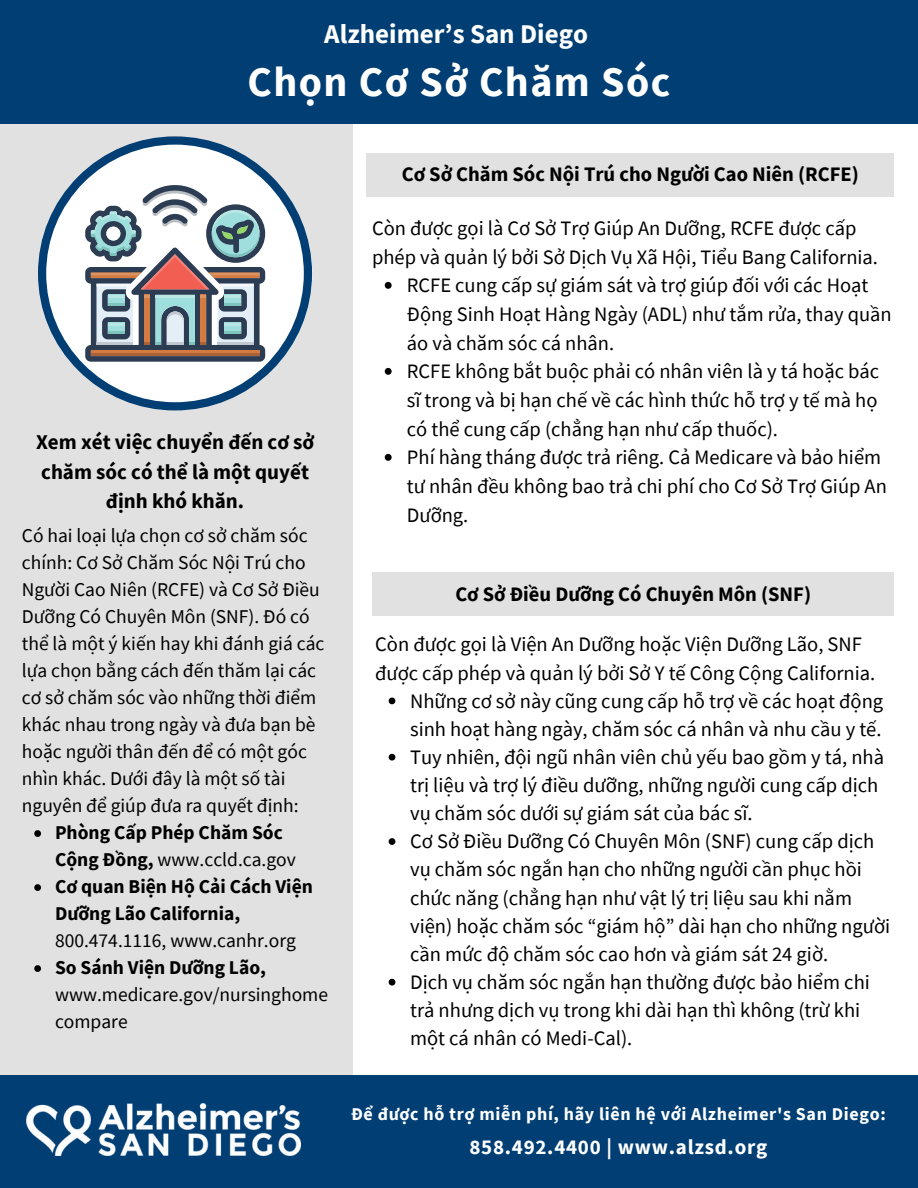
<style>
.page{position:relative;width:918px;height:1188px;background:#fff}
.page>*{position:absolute;margin:0;border:0;box-sizing:border-box;transform-origin:0 0}
.t1{font:700 42px "Source Sans Pro";letter-spacing:.035em;color:#fff}
.t2{font:700 27px "Source Sans Pro";color:#fff}
.t3{font:700 21px/29.2px "Source Sans Pro";color:#000;text-align:center}
.t4{font:700 21px "Source Sans Pro";letter-spacing:.035em;color:#fff}
.t5{font:20.55px/28.2px "Source Sans Pro";color:#000}
.t6{font:700 20.55px "Source Sans Pro";color:#000}
.t7{font:19.5px/27px "Source Sans Pro";color:#000}
.t8{font:700 19.5px/27px "Source Sans Pro";color:#000}
.t9{font:700 18px "Source Sans Pro";letter-spacing:.035em;color:#fff}
.s1{font-weight:400}
.s2{font-weight:700}
</style>
<div class="page">
<div style="left:0;top:122px;width:353px;height:954px;background:#e1e1e1"></div>
<div style="left:0;top:0;width:918px;height:124px;background:#003e73"></div>
<div style="left:366px;top:153px;width:528px;height:44px;background:#e1e1e1"></div>
<svg style="left:385px;top:282px;width:7px;height:7px"></svg>
<svg style="left:385px;top:368px;width:7px;height:7px"></svg>
<svg style="left:385px;top:454px;width:7px;height:7px"></svg>
<svg style="left:34px;top:830px;width:7px;height:7px"></svg>
<svg style="left:34px;top:884px;width:7px;height:7px"></svg>
<svg style="left:34px;top:965px;width:7px;height:7px"></svg>
<svg style="left:38px;top:136px;width:274px;height:274px"></svg>
<div style="left:372px;top:572px;width:522px;height:44px;background:#e1e1e1"></div>
<svg style="left:389px;top:698px;width:6px;height:6px"></svg>
<svg style="left:389px;top:754px;width:6px;height:7px"></svg>
<svg style="left:389px;top:838px;width:6px;height:7px"></svg>
<svg style="left:389px;top:979px;width:6px;height:7px"></svg>
<svg style="left:85px;top:185px;width:180px;height:177px;background:#a0a3a7"></svg>
<div style="left:0;top:1076px;width:918px;height:112px;background:#003e73"></div>
<img style="left:26px;top:1104px;width:275px;height:51px">
<p class="t2" style="left:324px;top:16px;width:265px">Alzheimer’s San Diego</p>
<p class="t1" style="left:247px;top:55px;width:425px">Chọn Cơ Sở Chăm Sóc</p>
<p class="t6" style="left:402px;top:161px;width:459px">Cơ Sở Chăm Sóc Nội Trú cho Người Cao Niên (RCFE)</p>
<p class="t3" style="left:36px;top:427px;width:280px">Xem xét việc chuyển đến cơ sở chăm sóc có thể là một quyết định khó khăn.</p>
<p class="t7" style="left:22px;top:522px;width:304px">Có hai loại lựa chọn cơ sở chăm sóc chính: Cơ Sở Chăm Sóc Nội Trú cho<br>Người Cao Niên (RCFE) và Cơ Sở Điều<br>Dưỡng Có Chuyên Môn (SNF). Đó có thể là một ý kiến hay khi đánh giá các lựa chọn bằng cách đến thăm lại các cơ sở chăm sóc vào những thời điểm khác nhau trong ngày và đưa bạn bè hoặc người thân đến để có một góc nhìn khác. Dưới đây là một số tài nguyên để giúp đưa ra quyết định:</p>
<p class="t8" style="left:55px;top:819px;width:242px">Phòng Cấp Phép Chăm Sóc<br>Cộng Đồng, <span class="s1">www.ccld.ca.gov</span></p>
<p class="t8" style="left:55px;top:873px;width:259px">Cơ quan Biện Hộ Cải Cách Viện<br>Dưỡng Lão California,<br><span class="s1">800.474.1116, www.canhr.org</span></p>
<p class="t7" style="left:55px;top:954px;width:275px"><span class="s2">So Sánh Viện Dưỡng Lão, </span>www.medicare.gov/nursinghome compare</p>
<p class="t5" style="left:372px;top:213px;width:507px;line-height:28.7px">Còn được gọi là Cơ Sở Trợ Giúp An Dưỡng, RCFE được cấp phép và quản lý bởi Sở Dịch Vụ Xã Hội, Tiểu Bang California.</p>
<p class="t5" style="left:407px;top:271px;width:486px;line-height:28.7px">RCFE cung cấp sự giám sát và trợ giúp đối với các Hoạt<br>Động Sinh Hoạt Hàng Ngày (ADL) như tắm rửa, thay quần áo và chăm sóc cá nhân.</p>
<p class="t5" style="left:407px;top:357px;width:474px;line-height:28.7px;text-align:justify">RCFE không bắt buộc phải có nhân viên là y tá hoặc bác sĩ trong và bị hạn chế về các hình thức hỗ trợ y tế mà họ có thể cung cấp (chẳng hạn như cấp thuốc).</p>
<p class="t5" style="left:407px;top:443px;width:482px;line-height:28.7px">Phí hàng tháng được trả riêng. Cả Medicare và bảo hiểm tư nhân đều không bao trả chi phí cho Cơ Sở Trợ Giúp An<br>Dưỡng.</p>
<p class="t6" style="left:455px;top:581px;width:357px">Cơ Sở Điều Dưỡng Có Chuyên Môn (SNF)</p>
<p class="t5" style="left:375px;top:630px;width:502px">Còn được gọi là Viện An Dưỡng hoặc Viện Dưỡng Lão, SNF được cấp phép và quản lý bởi Sở Y tế Công Cộng California.</p>
<p class="t5" style="left:410px;top:686px;width:475px">Những cơ sở này cũng cung cấp hỗ trợ về các hoạt động sinh hoạt hàng ngày, chăm sóc cá nhân và nhu cầu y tế.</p>
<p class="t5" style="left:410px;top:743px;width:476px">Tuy nhiên, đội ngũ nhân viên chủ yếu bao gồm y tá, nhà trị liệu và trợ lý điều dưỡng, những người cung cấp dịch vụ chăm sóc dưới sự giám sát của bác sĩ.</p>
<p class="t5" style="left:410px;top:827px;width:482px">Cơ Sở Điều Dưỡng Có Chuyên Môn (SNF) cung cấp dịch vụ chăm sóc ngắn hạn cho những người cần phục hồi chức năng (chẳng hạn như vật lý trị liệu sau khi nằm viện) hoặc chăm sóc “giám hộ” dài hạn cho những người cần mức độ chăm sóc cao hơn và giám sát 24 giờ.</p>
<p class="t5" style="left:410px;top:968px;width:461px">Dịch vụ chăm sóc ngắn hạn thường được bảo hiểm chi trả nhưng dịch vụ trong khi dài hạn thì không (trừ khi một cá nhân có Medi-Cal).</p>
<p class="t9" style="left:351px;top:1102px;width:536px">Để được hỗ trợ miễn phí, hãy liên hệ với Alzheimer's San Diego:</p>
<p class="t4" style="left:469px;top:1133px;width:299px">858.492.4400 | www.alzsd.org</p>
</div>
